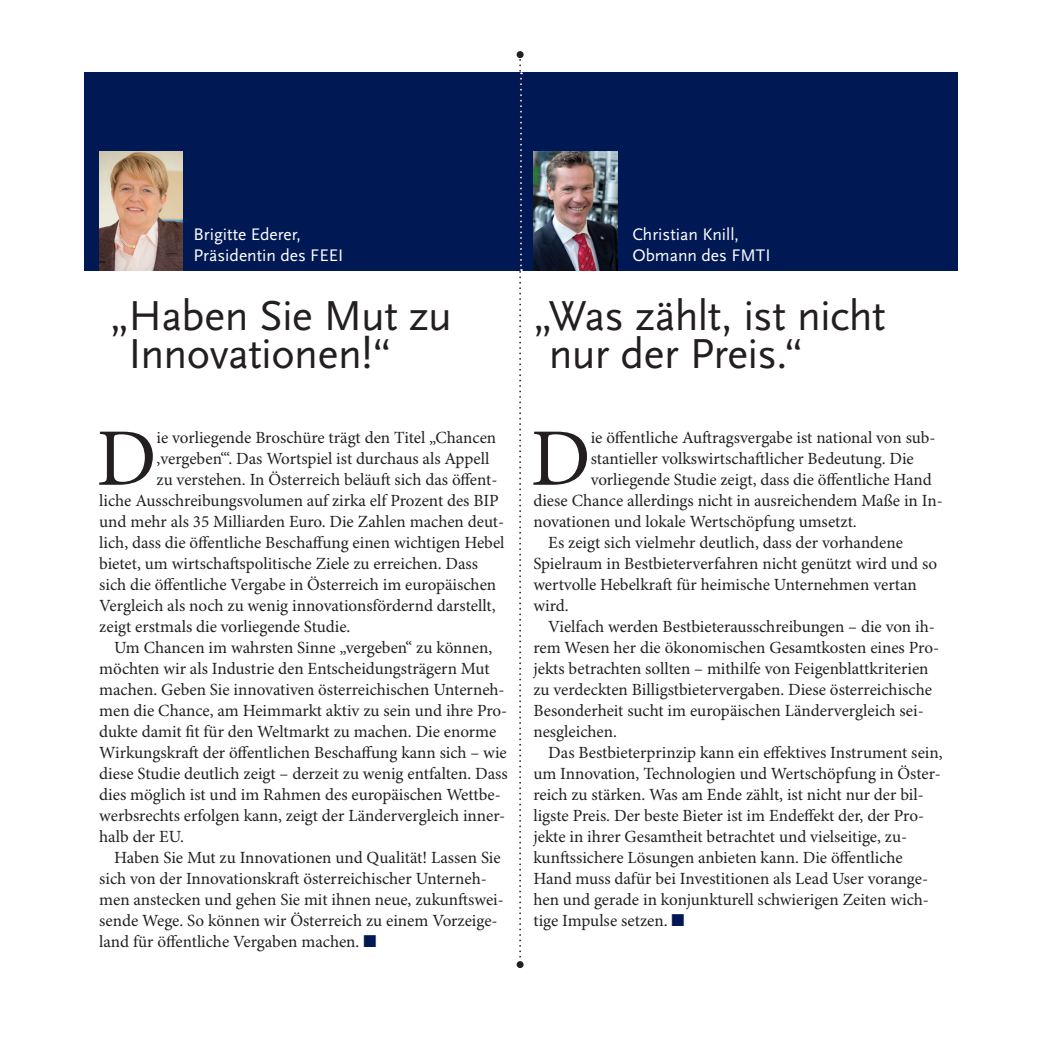
<style>
.page{position:relative;width:1042px;height:1042px;background:#fff}
.page>*{position:absolute;margin:0;border:0;box-sizing:border-box;transform-origin:0 0}
.t1{font:81.73px "Minion Pro";color:#231f20}
.t2{font:43.75px/38.5px "Scala Sans";letter-spacing:-.015em;color:#231f20}
.t3{font:17.5px/21px "Scala Sans";color:#fff}
.t4{font:17.15px "Minion Pro";color:#231f20}
.s1{color:#001954}
</style>
<div class="page">
<div style="left:84px;top:72px;width:873px;height:199px;background:#001954"></div>
<img style="left:99px;top:151px;width:84px;height:120px">
<img style="left:533px;top:151px;width:84px;height:120px">
<div style="left:516px;top:51px;width:7px;height:7px;background:#231f20;border-radius:50%"></div>
<div style="left:516px;top:961px;width:7px;height:7px;background:#231f20;border-radius:50%"></div>
<svg style="left:519px;top:57px;width:3px;height:905px"></svg>
<p class="t3" style="left:193px;top:224px;width:152px">Brigitte Ederer,<br>Präsidentin des FEEI</p>
<p class="t3" style="left:632px;top:224px;width:140px">Christian Knill,<br>Obmann des FMTI</p>
<h2 class="t2" style="left:128px;top:297px;width:325px;text-indent:-18px">„Haben Sie Mut zu<br>Innovationen!“</h2>
<h2 class="t2" style="left:549px;top:297px;width:338px;text-indent:-15px">„Was zählt, ist nicht nur der Preis.“</h2>
<h1 class="t1" style="left:96px;top:410px;width:62px">D</h1>
<p class="t4" style="left:156px;top:427px;width:341px">ie vorliegende Broschüre trägt den Titel „Chancen</p>
<p class="t4" style="left:156px;top:448px;width:334px">,vergeben‘“. Das Wortspiel ist durchaus als Appell</p>
<p class="t4" style="left:156px;top:469px;width:342px">zu verstehen. In Österreich beläuft sich das öffent-</p>
<p class="t4" style="left:99px;top:490px;width:401px">liche Ausschreibungsvolumen auf zirka elf Prozent des BIP</p>
<p class="t4" style="left:99px;top:511px;width:406px">und mehr als 35 Milliarden Euro. Die Zahlen machen deut-</p>
<p class="t4" style="left:99px;top:532px;width:407px">lich, dass die öffentliche Beschaffung einen wichtigen Hebel</p>
<p class="t4" style="left:99px;top:553px;width:380px">bietet, um wirtschaftspolitische Ziele zu erreichen. Dass</p>
<p class="t4" style="left:99px;top:574px;width:398px">sich die öffentliche Vergabe in Österreich im europäischen</p>
<p class="t4" style="left:99px;top:595px;width:398px">Vergleich als noch zu wenig innovationsfördernd darstellt,</p>
<p class="t4" style="left:99px;top:616px;width:253px">zeigt erstmals die vorliegende Studie.</p>
<p class="t4" style="left:114px;top:637px;width:380px">Um Chancen im wahrsten Sinne „vergeben“ zu können,</p>
<p class="t4" style="left:99px;top:658px;width:392px">möchten wir als Industrie den Entscheidungsträgern Mut</p>
<p class="t4" style="left:99px;top:679px;width:407px">machen. Geben Sie innovativen österreichischen Unterneh-</p>
<p class="t4" style="left:99px;top:700px;width:410px">men die Chance, am Heimmarkt aktiv zu sein und ihre Pro-</p>
<p class="t4" style="left:99px;top:721px;width:399px">dukte damit fit für den Weltmarkt zu machen. Die enorme</p>
<p class="t4" style="left:99px;top:742px;width:409px">Wirkungskraft der öffentlichen Beschaffung kann sich – wie</p>
<p class="t4" style="left:99px;top:763px;width:410px">diese Studie deutlich zeigt – derzeit zu wenig entfalten. Dass</p>
<p class="t4" style="left:99px;top:784px;width:403px">dies möglich ist und im Rahmen des europäischen Wettbe-</p>
<p class="t4" style="left:99px;top:805px;width:408px">werbsrechts erfolgen kann, zeigt der Ländervergleich inner-</p>
<p class="t4" style="left:99px;top:826px;width:86px">halb der EU.</p>
<p class="t4" style="left:114px;top:847px;width:388px">Haben Sie Mut zu Innovationen und Qualität! Lassen Sie</p>
<p class="t4" style="left:99px;top:868px;width:389px">sich von der Innovationskraft österreichischer Unterneh-</p>
<p class="t4" style="left:99px;top:889px;width:406px">men anstecken und gehen Sie mit ihnen neue, zukunftswei-</p>
<p class="t4" style="left:99px;top:910px;width:400px">sende Wege. So können wir Österreich zu einem Vorzeige-</p>
<p class="t4" style="left:99px;top:931px;width:279px">land für öffentliche Vergaben machen. <span class="s1">■</span></p>
<h1 class="t1" style="left:530px;top:410px;width:62px">D</h1>
<p class="t4" style="left:591px;top:427px;width:346px">ie öffentliche Auftragsvergabe ist national von sub-</p>
<p class="t4" style="left:591px;top:448px;width:325px">stantieller volkswirtschaftlicher Bedeutung. Die</p>
<p class="t4" style="left:591px;top:469px;width:343px">vorliegende Studie zeigt, dass die öffentliche Hand</p>
<p class="t4" style="left:533px;top:490px;width:411px">diese Chance allerdings nicht in ausreichendem Maße in In-</p>
<p class="t4" style="left:533px;top:511px;width:325px">novationen und lokale Wertschöpfung umsetzt.</p>
<p class="t4" style="left:548px;top:532px;width:356px">Es zeigt sich vielmehr deutlich, dass der vorhandene</p>
<p class="t4" style="left:533px;top:553px;width:405px">Spielraum in Bestbieterverfahren nicht genützt wird und so</p>
<p class="t4" style="left:533px;top:574px;width:385px">wertvolle Hebelkraft für heimische Unternehmen vertan</p>
<p class="t4" style="left:533px;top:595px;width:37px">wird.</p>
<p class="t4" style="left:548px;top:616px;width:388px">Vielfach werden Bestbieterausschreibungen – die von ih-</p>
<p class="t4" style="left:533px;top:637px;width:407px">rem Wesen her die ökonomischen Gesamtkosten eines Pro-</p>
<p class="t4" style="left:533px;top:658px;width:397px">jekts betrachten sollten – mithilfe von Feigenblattkriterien</p>
<p class="t4" style="left:533px;top:679px;width:400px">zu verdeckten Billigstbietervergaben. Diese österreichische</p>
<p class="t4" style="left:533px;top:700px;width:392px">Besonderheit sucht im europäischen Ländervergleich sei-</p>
<p class="t4" style="left:533px;top:721px;width:85px">nesgleichen.</p>
<p class="t4" style="left:548px;top:742px;width:396px">Das Bestbieterprinzip kann ein effektives Instrument sein,</p>
<p class="t4" style="left:533px;top:763px;width:409px">um Innovation, Technologien und Wertschöpfung in Öster-</p>
<p class="t4" style="left:533px;top:784px;width:392px">reich zu stärken. Was am Ende zählt, ist nicht nur der bil-</p>
<p class="t4" style="left:533px;top:805px;width:392px">ligste Preis. Der beste Bieter ist im Endeffekt der, der Pro-</p>
<p class="t4" style="left:533px;top:826px;width:375px">jekte in ihrer Gesamtheit betrachtet und vielseitige, zu-</p>
<p class="t4" style="left:533px;top:847px;width:371px">kunftssichere Lösungen anbieten kann. Die öffentliche</p>
<p class="t4" style="left:533px;top:868px;width:396px">Hand muss dafür bei Investitionen als Lead User vorange-</p>
<p class="t4" style="left:533px;top:889px;width:397px">hen und gerade in konjunkturell schwierigen Zeiten wich-</p>
<p class="t4" style="left:533px;top:910px;width:153px">tige Impulse setzen. <span class="s1">■</span></p>
</div>
